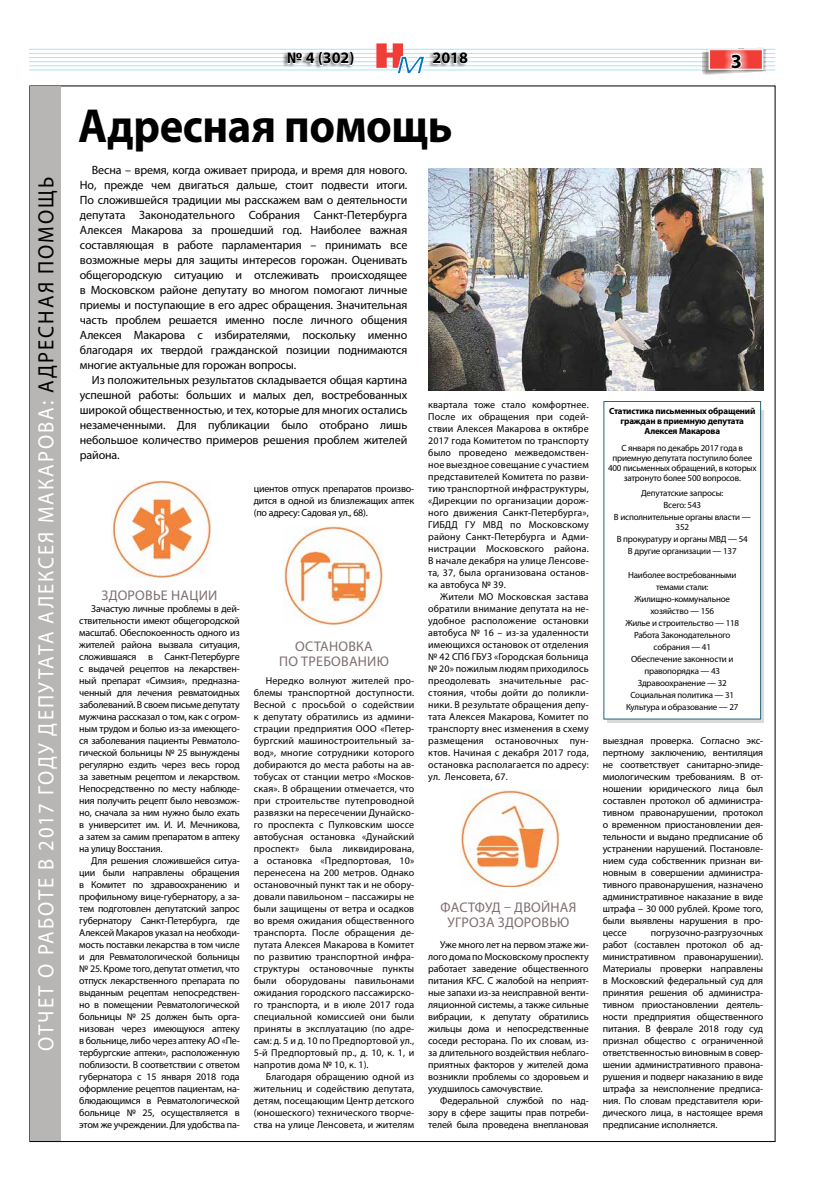
<style>
.page{position:relative;width:820px;height:1191px;background:#fff}
.page>*{position:absolute;margin:0;border:0;box-sizing:border-box;transform-origin:0 0}
.t1{font:700 48px "Myriad Pro";letter-spacing:-.01em;color:#000;scale:.93 1}
.t2{font:22.2px "Myriad Pro";letter-spacing:.09em;color:#fff;scale:.93 1}
.t3{font:700 20px "Myriad Pro";color:#000}
.t4{font:700 16px "Myriad Pro";color:#000}
.t5{font:14px/15px "Myriad Pro";color:#7e6e6f;text-align:right}
.t6{font:12px/15px "Myriad Pro";letter-spacing:-.01em;color:#000;text-align:justify}
.t7{font:10px/12px "Myriad Pro";letter-spacing:-.01em;color:#000;text-align:justify}
.t8{font:9px/12px "Myriad Pro";letter-spacing:-.02em;color:#000;text-align:center}
.t9{font:700 9px/10px "Myriad Pro";letter-spacing:-.02em;color:#000;text-align:center}
.s1{color:#000}
</style>
<div class="page">
<hr style="left:29px;top:69px;width:746px;height:2px;background:#b2e4fa">
<hr style="left:29px;top:65px;width:746px;height:1px;background:#b2e4fa">
<hr style="left:29px;top:61px;width:746px;height:1px;background:#b2e4fa">
<hr style="left:29px;top:57px;width:746px;height:1px;background:#b2e4fa">
<hr style="left:29px;top:53px;width:746px;height:1px;background:#b2e4fa">
<hr style="left:29px;top:49px;width:746px;height:1px;background:#b2e4fa">
<svg style="left:376px;top:43px;width:49px;height:31px"></svg>
<svg style="left:702px;top:47px;width:63px;height:28px"></svg>
<div style="left:427px;top:51px;width:41px;height:17px;background:#000;opacity:.5"></div>
<svg style="left:432px;top:52px;width:36px;height:12px"></svg>
<div style="left:282px;top:50px;width:72px;height:20px;background:#000;opacity:.5"></div>
<svg style="left:287px;top:51px;width:67px;height:15px"></svg>
<div style="left:30px;top:86px;width:31px;height:1055px;background:#b8b6b5"></div>
<svg style="left:606px;top:410px;width:157px;height:312px"></svg>
<div style="left:603px;top:401px;width:157px;height:318px;background:#fff"></div>
<img style="left:428px;top:168px;width:335px;height:223px">
<img style="left:112px;top:480px;width:98px;height:97px">
<img style="left:283px;top:527px;width:99px;height:97px">
<img style="left:461px;top:789px;width:98px;height:97px">
<h2 class="t2" style="left:32px;top:1050px;width:941px;rotate:-90deg">Отчет о работе в 2017 году депутата Алексея Макарова: <span class="s1">адресная помощь</span></h2>
<h3 class="t4" style="left:287px;top:48px;width:69px">№ 4 (302)</h3>
<h3 class="t4" style="left:432px;top:48px;width:37px">2018</h3>
<h3 class="t3" style="left:730px;top:48px;width:13px">3</h3>
<h1 class="t1" style="left:78px;top:95px;width:404px">Адресная помощь</h1>
<p class="t6" style="left:80px;top:163px;width:329px;text-indent:12px">Весна – время, когда оживает природа, и время для нового.<br>Но, прежде чем двигаться дальше, стоит подвести итоги.<br>По сложившейся традиции мы расскажем вам о деятельности депутата Законодательного Собрания Санкт-Петербурга Алексея Макарова за прошедший год. Наиболее важная составляющая в работе парламентария – принимать все возможные меры для защиты интересов горожан. Оценивать общегородскую ситуацию и отслеживать происходящее в Московском районе депутату во многом помогают личные приемы и поступающие в его адрес обращения. Значительная часть проблем решается именно после личного общения Алексея Макарова с избирателями, поскольку именно благодаря их твердой гражданской позиции поднимаются многие актуальные для горожан вопросы.</p>
<p class="t6" style="left:80px;top:373px;width:329px;text-indent:12px">Из положительных результатов складывается общая картина успешной работы: больших и малых дел, востребованных широкой общественностью, и тех, которые для многих остались незамеченными. Для публикации было отобрано лишь небольшое количество примеров решения проблем жителей района.</p>
<p class="t7" style="left:254px;top:482px;width:162px">циентов отпуск препаратов произво&shy;дится в одной из близлежащих аптек (по адресу: Садовая ул., 68).</p>
<h3 class="t5" style="left:101px;top:588px;width:17px">Здоров</h3>
<h3 class="t5" style="left:153px;top:588px;width:28px">ье нации</h3>
<p class="t7" style="left:79px;top:602px;width:162px;text-indent:12px">Зачастую личные проблемы в дей&shy;ствительности имеют общегородской масштаб. Обеспокоенность одного из жителей района вызвала ситуация, сложившаяся в Санкт-Петербурге с выдачей рецептов на лекарствен&shy;ный препарат «Симзия», предназна&shy;ченный для лечения ревматоидных заболеваний. В своем письме депутату мужчина рассказал о том, как с огром&shy;ным трудом и болью из-за имеющего&shy;ся заболевания пациенты Ревматоло&shy;гической больницы № 25 вынуждены регулярно ездить через весь город за заветным рецептом и лекарством.<br>Непосредственно по месту наблюде&shy;ния получить рецепт было невозмож&shy;но, сначала за ним нужно было ехать в университет им. И. И. Мечникова, а затем за самим препаратом в аптеку на улицу Восстания.</p>
<p class="t7" style="left:79px;top:854px;width:162px;text-indent:12px">Для решения сложившейся ситуа&shy;ции были направлены обращения в Комитет по здравоохранению и профильному вице-губернатору, а за&shy;тем подготовлен депутатский запрос губернатору Санкт-Петербурга, где Алексей Макаров указал на необходи&shy;мость поставки лекарства в том числе и для Ревматологической больницы № 25. Кроме того, депутат отметил, что отпуск лекарственного препарата по выданным рецептам непосредствен&shy;но в помещении Ревматологической больницы № 25 должен быть орга&shy;низован через имеющуюся аптеку в больнице, либо через аптеку АО «Пе&shy;тербургские аптеки», расположенную поблизости. В соответствии с ответом губернатора с 15 января 2018 года оформление рецептов пациентам, на&shy;блюдающимся в Ревматологической больнице № 25, осуществляется в этом же учреждении. Для удобства па-</p>
<h3 class="t5" style="left:279px;top:639px;width:36px">Остановка<br>по требовани</h3>
<h3 class="t5" style="left:376px;top:654px;width:14px">ю</h3>
<p class="t7" style="left:254px;top:674px;width:162px;text-indent:12px">Нередко волнуют жителей про&shy;блемы транспортной доступности.<br>Весной с просьбой о содействии к депутату обратились из админи&shy;страции предприятия ООО «Петер&shy;бургский машиностроительный за&shy;вод», многие сотрудники которого добираются до места работы на ав&shy;тобусах от станции метро «Москов&shy;ская». В обращении отмечается, что при строительстве путепроводной развязки на пересечении Дунайско&shy;го проспекта с Пулковским шоссе автобусная остановка «Дунайский проспект» была ликвидирована, а остановка «Предпортовая, 10» перенесена на 200 метров. Однако остановочный пункт так и не обору&shy;довали павильоном – пассажиры не были защищены от ветра и осадков во время ожидания общественного транспорта. После обращения де&shy;путата Алексея Макарова в Комитет по развитию транспортной инфра&shy;структуры остановочные пункты были оборудованы павильонами ожидания городского пассажирско&shy;го транспорта, и в июле 2017 года специальной комиссией они были приняты в эксплуатацию (по адре&shy;сам: д. 5 и д. 10 по Предпортовой ул., 5-й Предпортовый пр., д. 10, к. 1, и напротив дома № 10, к. 1).</p>
<p class="t7" style="left:254px;top:1070px;width:162px;text-indent:12px">Благодаря обращению одной из жительниц и содействию депутата, детям, посещающим Центр детского (юношеского) технического творче&shy;ства на улице Ленсовета, и жителям</p>
<p class="t7" style="left:428px;top:398px;width:162px">квартала тоже стало комфортнее.<br>После их обращения при содей&shy;ствии Алексея Макарова в октябре 2017 года Комитетом по транспорту было проведено межведомствен&shy;ное выездное совещание с участием представителей Комитета по разви&shy;тию транспортной инфраструктуры, «Дирекции по организации дорож&shy;ного движения Санкт-Петербурга», ГИБДД ГУ МВД по Московскому району Санкт-Петербурга и Адми&shy;нистрации Московского района.<br>В начале декабря на улице Ленсове&shy;та, 37, была организована останов&shy;ка автобуса № 39.</p>
<p class="t7" style="left:428px;top:590px;width:162px;text-indent:12px">Жители МО Московская застава обратили внимание депутата на не&shy;удобное расположение остановки автобуса № 16 – из-за удаленности имеющихся остановок от отделения № 42 СПб ГБУЗ «Городская больница № 20» пожилым людям приходилось преодолевать значительные рас&shy;стояния, чтобы дойти до поликли&shy;ники. В результате обращения депу&shy;тата Алексея Макарова, Комитет по транспорту внес изменения в схему размещения остановочных пун&shy;ктов. Начиная с декабря 2017 года, остановка располагается по адресу: ул. Ленсовета, 67.</p>
<h3 class="t5" style="left:440px;top:900px;width:20px">Фастфуд</h3>
<h3 class="t5" style="left:504px;top:900px;width:20px">– дво</h3>
<h3 class="t5" style="left:541px;top:900px;width:37px">йная</h3>
<h3 class="t5" style="left:447px;top:915px;width:9px">угроза</h3>
<h3 class="t5" style="left:497px;top:915px;width:10px">здоров</h3>
<h3 class="t5" style="left:549px;top:915px;width:20px">ьЮ</h3>
<p class="t7" style="left:428px;top:938px;width:162px;text-indent:12px">Уже много лет на первом этаже жи&shy;лого дома по Московскому проспекту работает заведение общественного питания KFC. С жалобой на неприят&shy;ные запахи из-за неисправной венти&shy;ляционной системы, а также сильные вибрации, к депутату обратились жильцы дома и непосредственные соседи ресторана. По их словам, из&shy;за длительного воздействия неблаго&shy;приятных факторов у жителей дома возникли проблемы со здоровьем и ухудшилось самочувствие.</p>
<p class="t7" style="left:428px;top:1094px;width:162px;text-indent:12px">Федеральной службой по над&shy;зору в сфере защиты прав потреби&shy;телей была проведена внеплановая</p>
<p class="t9" style="left:608px;top:406px;width:148px">Статистика письменных обращений граждан в приемную депутата<br>Алексея Макарова</p>
<p class="t8" style="left:607px;top:443px;width:150px;line-height:10px">С января по декабрь 2017 года в приемную депутата поступило более 400 письменных обращений, в которых затронуто более 500 вопросов.</p>
<p class="t8" style="left:613px;top:487px;width:138px">Депутатские запросы:<br>Всего: 543<br>В исполнительные органы власти —</p>
<p class="t8" style="left:616px;top:521px;width:132px">352<br>В прокуратуру и органы МВД — 54<br>В другие организации — 137</p>
<p class="t8" style="left:625px;top:569px;width:115px">Наиболее востребованными темами стали:<br>Жилищно-коммунальное хозяйство — 156<br>Жилье и строительство — 118<br>Работа Законодательного собрания — 41<br>Обеспечение законности и правопорядка — 43<br>Здравоохранение — 32<br>Социальная политика — 31<br>Культура и образование — 27</p>
<p class="t7" style="left:602px;top:734px;width:162px">выездная проверка. Согласно экс&shy;пертному заключению, вентиляция не соответствует санитарно-эпиде&shy;миологическим требованиям. В от&shy;ношении юридического лица был составлен протокол об администра&shy;тивном правонарушении, протокол о временном приостановлении дея&shy;тельности и выдано предписание об устранении нарушений. Постановле&shy;нием суда собственник признан ви&shy;новным в совершении администра&shy;тивного правонарушения, назначено административное наказание в виде штрафа – 30 000 рублей. Кроме того, были выявлены нарушения в про&shy;цессе</p>
<p class="t7" style="left:602px;top:926px;width:162px;text-indent:48px">погрузочно-разгрузочных работ (составлен протокол об ад&shy;министративном правонарушении).<br>Материалы проверки направлены в Московский федеральный суд для принятия решения об администра&shy;тивном приостановлении деятель&shy;ности предприятия общественного питания. В феврале 2018 году суд признал общество с ограниченной ответственностью виновным в совер&shy;шении административного правона&shy;рушения и подверг наказанию в виде штрафа за неисполнение предписа&shy;ния. По словам представителя юри&shy;дического лица, в настоящее время предписание исполняется.</p>
</div>
